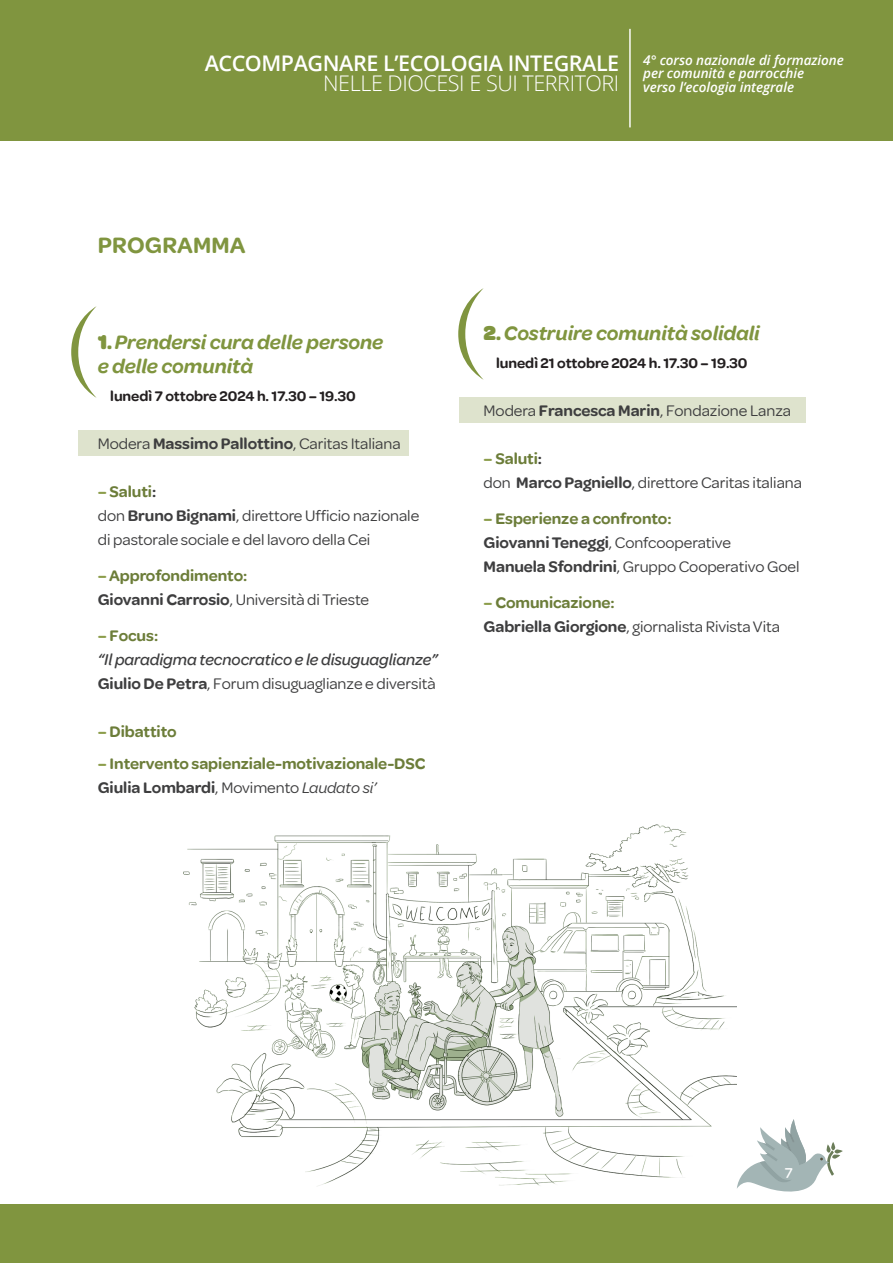
<style>
.page{position:relative;width:893px;height:1263px;background:#fff}
.page>*{position:absolute;margin:0;border:0;box-sizing:border-box;transform-origin:0 0}
.t1{font:600 24px "Omnes";letter-spacing:.005em;color:#80953f}
.t2{font:600 21.6px "Open Sans";letter-spacing:-.02em;color:#fff}
.t3{font:300 21.6px "Open Sans";letter-spacing:-.02em;color:#fff}
.t4{font:italic 600 21px "Omnes";letter-spacing:-.005em;color:#80953f}
.t5{font:16.5px "Omnes";letter-spacing:-.005em;color:#3e3e3f}
.t6{font:600 16.5px "Omnes";letter-spacing:-.005em;color:#6c7d39}
.t7{font:italic 16.5px "Omnes Med";letter-spacing:-.005em;color:#3e3e3f}
.t8{font:600 16.5px "Omnes";letter-spacing:-.005em;color:#3e3e3f}
.t9{font:600 15px "Omnes";letter-spacing:-.005em;color:#231f20}
.t10{font:500 15px "Omnes";color:#fff}
.t11{font:italic 600 13.5px/13.4px "Open Sans";letter-spacing:-.005em;color:#fff}
.s1{font-weight:900;font-style:normal}
.s2{font-weight:900;font-style:normal;font-size:18px}
.s3{font-weight:600}
.s4{color:#8c9d4b}
.s5{color:#3e3e3f}
.s6{font-weight:400}
.s7{font-weight:400;font-style:italic}
</style>
<div class="page">
<div style="left:0;top:0;width:893px;height:140px;background:#80953f"></div>
<hr style="left:629px;top:29px;width:2px;height:98px;background:#fff">
<div style="left:79px;top:431px;width:330px;height:25px;background:#dee3cd"></div>
<div style="left:459px;top:398px;width:347px;height:25px;background:#dee3cd"></div>
<img style="left:160px;top:824px;width:576px;height:381px">
<div style="left:0;top:1205px;width:893px;height:58px;background:#80953f"></div>
<svg style="left:737px;top:1119px;width:106px;height:73px"></svg>
<svg style="left:71px;top:306px;width:26px;height:92px"></svg>
<svg style="left:458px;top:288px;width:26px;height:92px"></svg>
<h2 class="t2" style="left:205px;top:48px;width:416px">ACCOMPAGNARE L’ECOLOGIA INTEGRALE</h2>
<h2 class="t3" style="left:323px;top:68px;width:298px">NELLE DIOCESI E SUI TERRITORI</h2>
<p class="t11" style="left:643px;top:53px;width:202px">4° corso nazionale di formazione per comunità e parrocchie<br>verso l’ecologia integrale</p>
<p class="t1" style="left:98px;top:228px;width:149px">PROGRAMMA</p>
<p class="t4" style="left:98px;top:328px;width:287px"><span class="s1">1</span><span class="s2">.</span> Prendersi cura delle persone</p>
<p class="t4" style="left:98px;top:352px;width:157px">e delle comunità</p>
<p class="t9" style="left:110px;top:386px;width:247px">lunedì 7 ottobre 2024 h. 17.30 – 19.30</p>
<p class="t5" style="left:98px;top:433px;width:304px">Modera <span class="s3">Massimo Pallottino</span>, Caritas Italiana</p>
<p class="t6" style="left:98px;top:480px;width:60px"><span class="s4">–</span> Saluti<span class="s5">:</span></p>
<p class="t5" style="left:98px;top:505px;width:323px">don <span class="s3">Bruno Bignami</span>, direttore Ufficio nazionale</p>
<p class="t5" style="left:98px;top:529px;width:274px">di pastorale sociale e del lavoro della Cei</p>
<p class="t6" style="left:98px;top:564px;width:151px"><span class="s4">–</span> Approfondimento:</p>
<p class="t5" style="left:98px;top:589px;width:273px"><span class="s3">Giovanni Carrosio</span>, Università di Trieste</p>
<p class="t6" style="left:98px;top:624px;width:62px"><span class="s4">–</span> Focus:</p>
<p class="t7" style="left:98px;top:649px;width:342px">“Il paradigma tecnocratico e le disuguaglianze”</p>
<p class="t5" style="left:98px;top:673px;width:339px"><span class="s3">Giulio De Petra</span>, Forum disuguaglianze e diversità</p>
<p class="t6" style="left:98px;top:720px;width:80px"><span class="s4">–</span> Dibattito</p>
<p class="t6" style="left:98px;top:752px;width:329px"><span class="s4">–</span> Intervento sapienziale-motivazionale-DSC</p>
<p class="t8" style="left:98px;top:776px;width:281px">Giulia Lombardi<span class="s6">, Movimento</span> <span class="s7">Laudato si’</span></p>
<p class="t4" style="left:484px;top:319px;width:278px"><span class="s1">2</span><span class="s2">.</span> Costruire comunità solidali</p>
<p class="t9" style="left:496px;top:353px;width:253px">lunedì 21 ottobre 2024 h. 17.30 – 19.30</p>
<p class="t5" style="left:484px;top:400px;width:309px">Modera <span class="s3">Francesca Marin</span>, Fondazione Lanza</p>
<p class="t6" style="left:484px;top:447px;width:60px"><span class="s4">–</span> Saluti<span class="s5">:</span></p>
<p class="t5" style="left:484px;top:472px;width:320px">don <span class="s3">Marco Pagniello</span>, direttore Caritas italiana</p>
<p class="t6" style="left:484px;top:507px;width:189px"><span class="s4">–</span> Esperienze a confronto:</p>
<p class="t5" style="left:484px;top:532px;width:249px"><span class="s3">Giovanni Teneggi</span>, Confcooperative</p>
<p class="t5" style="left:484px;top:556px;width:317px"><span class="s3">Manuela Sfondrini</span>, Gruppo Cooperativo Goel</p>
<p class="t6" style="left:484px;top:591px;width:133px"><span class="s4">–</span> Comunicazione:</p>
<p class="t5" style="left:484px;top:616px;width:298px"><span class="s3">Gabriella Giorgione</span>, giornalista Rivista Vita</p>
<p class="t10" style="left:785px;top:1163px;width:9px">7</p>
</div>
